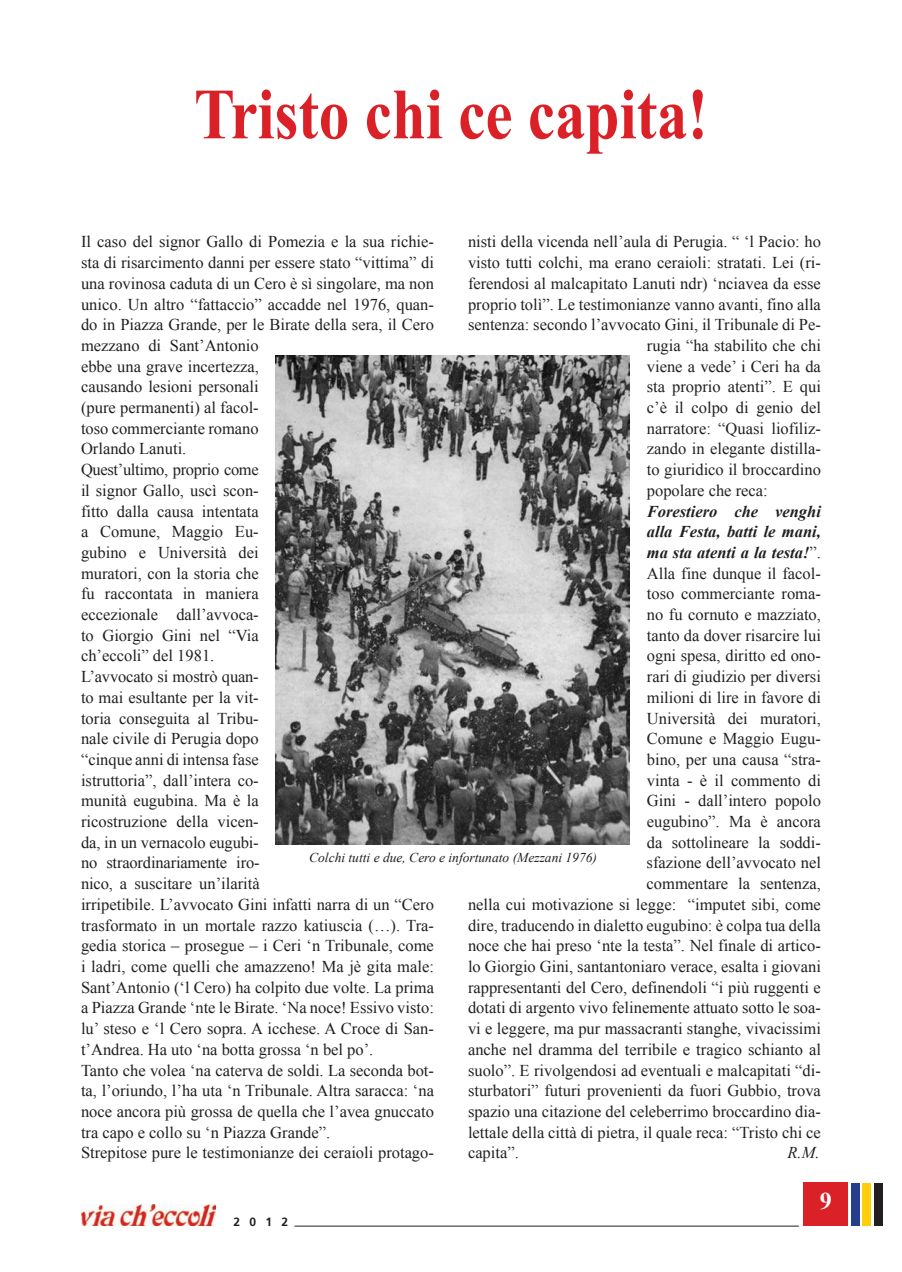
<style>
.page{position:relative;width:902px;height:1272px;background:#fff}
.page>*{position:absolute;margin:0;border:0;box-sizing:border-box;transform-origin:0 0}
.t1{font:700 72px "Times New Roman";color:#da2128;scale:.85 1}
.t2{font:16.5px/20.7px "Times New Roman";color:#231f20}
.t3{font:italic 700 16.5px "Times New Roman";color:#231f20}
.t4{font:italic 16.5px "Times New Roman";color:#231f20}
.t5{font:italic 13.5px "Times New Roman";color:#231f20}
.t6{font:700 12px "Frutiger";color:#231f20}
.s1{font-weight:400;font-style:normal}
</style>
<div class="page">
<img style="left:81px;top:1205px;width:134px;height:21px">
<hr style="left:294px;top:1226px;width:505px;height:1px;background:#231f20">
<div style="left:803px;top:1183px;width:45px;height:43px;background:#da2128"></div>
<div style="left:851px;top:1183px;width:9px;height:42px;background:#253f8e"></div>
<div style="left:863px;top:1183px;width:8px;height:42px;background:#fece08"></div>
<div style="left:874px;top:1183px;width:9px;height:42px;background:#231f20"></div>
<img style="left:276px;top:356px;width:354px;height:489px">
<h1 class="t1" style="left:194px;top:64px;width:606px">Tristo chi ce capita!</h1>
<p class="t2" style="left:81px;top:231px;width:354px">Il caso del signor Gallo di Pomezia e la sua richie&shy;sta di risarcimento danni per essere stato “vittima” di una rovinosa caduta di un Cero è sì singolare, ma non unico. Un altro “fattaccio” accadde nel 1976, quan&shy;do in Piazza Grande, per le Birate della sera, il Cero mezzano di Sant’Antonio<br>ebbe una grave incertezza,<br>causando lesioni personali<br>(pure permanenti) al facol-<br>toso commerciante romano<br>Orlando Lanuti.<br>Quest’ultimo, proprio come<br>il signor Gallo, uscì scon-<br>fitto dalla causa intentata<br>a Comune, Maggio Eu-<br>gubino e Università dei<br>muratori, con la storia che<br>fu raccontata in maniera<br>eccezionale dall’avvoca-<br>to Giorgio Gini nel “Via<br>ch’eccoli” del 1981.<br>L’avvocato si mostrò quan-<br>to mai esultante per la vit-<br>toria conseguita al Tribu-<br>nale civile di Perugia dopo<br>“cinque anni di intensa fase<br>istruttoria”, dall’intera co-<br>munità eugubina. Ma è la<br>ricostruzione della vicen-<br>da, in un vernacolo eugubi-<br>no straordinariamente iro-<br>nico, a suscitare un’ilarità<br>irripetibile. L’avvocato Gini infatti narra di un “Cero trasformato in un mortale razzo katiuscia (…). Tra&shy;gedia storica – prosegue – i Ceri ‘n Tribunale, come i ladri, come quelli che amazzeno! Ma jè gita male:<br>Sant’Antonio (‘l Cero) ha colpito due volte. La prima a Piazza Grande ‘nte le Birate. ‘Na noce! Essivo visto: lu’ steso e ‘l Cero sopra. A icchese. A Croce di San&shy;t’Andrea. Ha uto ‘na botta grossa ‘n bel po’.<br>Tanto che volea ‘na caterva de soldi. La seconda bot&shy;ta, l’oriundo, l’ha uta ‘n Tribunale. Altra saracca: ‘na noce ancora più grossa de quella che l’avea gnuccato tra capo e collo su ‘n Piazza Grande”.<br>Strepitose pure le testimonianze dei ceraioli protago-</p>
<p class="t2" style="left:468px;top:231px;width:354px">nisti della vicenda nell’aula di Perugia. “ ‘l Pacio: ho</p>
<p class="t2" style="left:468px;top:252px;width:354px">visto tutti colchi, ma erano ceraioli: stratati. Lei (ri-</p>
<p class="t2" style="left:468px;top:273px;width:354px">ferendosi al malcapitato Lanuti ndr) ‘nciavea da esse</p>
<p class="t2" style="left:468px;top:293px;width:354px">proprio tolì”. Le testimonianze vanno avanti, fino alla</p>
<p class="t2" style="left:468px;top:314px;width:354px">sentenza: secondo l’avvocato Gini, il Tribunale di Pe-</p>
<p class="t2" style="left:647px;top:335px;width:176px">rugia “ha stabilito che chi</p>
<p class="t2" style="left:647px;top:355px;width:176px">viene a vede’ i Ceri ha da</p>
<p class="t2" style="left:647px;top:376px;width:176px">sta proprio atenti”. E qui</p>
<p class="t2" style="left:647px;top:397px;width:176px">c’è il colpo di genio del</p>
<p class="t2" style="left:647px;top:418px;width:176px">narratore: “Quasi liofiliz-</p>
<p class="t2" style="left:647px;top:438px;width:176px">zando in elegante distilla-</p>
<p class="t2" style="left:647px;top:459px;width:176px">to giuridico il broccardino</p>
<p class="t2" style="left:647px;top:480px;width:122px">popolare che reca:</p>
<p class="t3" style="left:647px;top:499px;width:176px">Forestiero che venghi</p>
<p class="t3" style="left:647px;top:520px;width:176px">alla Festa, batti le mani,</p>
<p class="t3" style="left:647px;top:541px;width:176px">ma sta atenti a la testa!<span class="s1">”.</span></p>
<p class="t2" style="left:647px;top:562px;width:176px">Alla fine dunque il facol-</p>
<p class="t2" style="left:647px;top:583px;width:176px">toso commerciante roma-</p>
<p class="t2" style="left:647px;top:604px;width:176px">no fu cornuto e mazziato,</p>
<p class="t2" style="left:647px;top:625px;width:176px">tanto da dover risarcire lui</p>
<p class="t2" style="left:647px;top:645px;width:176px">ogni spesa, diritto ed ono-</p>
<p class="t2" style="left:647px;top:666px;width:176px">rari di giudizio per diversi</p>
<p class="t2" style="left:647px;top:687px;width:176px">milioni di lire in favore di</p>
<p class="t2" style="left:647px;top:707px;width:176px">Università dei muratori,</p>
<p class="t2" style="left:647px;top:728px;width:176px">Comune e Maggio Eugu-</p>
<p class="t2" style="left:647px;top:749px;width:176px">bino, per una causa “stra-</p>
<p class="t2" style="left:647px;top:769px;width:176px">vinta - è il commento di</p>
<p class="t2" style="left:647px;top:790px;width:176px">Gini - dall’intero popolo</p>
<p class="t2" style="left:647px;top:811px;width:176px">eugubino”. Ma è ancora</p>
<p class="t2" style="left:647px;top:832px;width:176px">da sottolineare la soddi-</p>
<p class="t2" style="left:647px;top:852px;width:176px">sfazione dell’avvocato nel</p>
<p class="t2" style="left:647px;top:873px;width:176px">commentare la sentenza,</p>
<p class="t2" style="left:468px;top:894px;width:354px">nella cui motivazione si legge: “imputet sibi, come</p>
<p class="t2" style="left:468px;top:914px;width:354px">dire, traducendo in dialetto eugubino: è colpa tua della</p>
<p class="t2" style="left:468px;top:935px;width:354px">noce che hai preso ‘nte la testa”. Nel finale di artico-</p>
<p class="t2" style="left:468px;top:956px;width:354px">lo Giorgio Gini, santantoniaro verace, esalta i giovani</p>
<p class="t2" style="left:468px;top:976px;width:354px">rappresentanti del Cero, definendoli “i più ruggenti e</p>
<p class="t2" style="left:468px;top:997px;width:354px">dotati di argento vivo felinemente attuato sotto le soa-</p>
<p class="t2" style="left:468px;top:1018px;width:354px">vi e leggere, ma pur massacranti stanghe, vivacissimi</p>
<p class="t2" style="left:468px;top:1039px;width:354px">anche nel dramma del terribile e tragico schianto al</p>
<p class="t2" style="left:468px;top:1059px;width:354px">suolo”. E rivolgendosi ad eventuali e malcapitati “di-</p>
<p class="t2" style="left:468px;top:1080px;width:354px">sturbatori” futuri provenienti da fuori Gubbio, trova</p>
<p class="t2" style="left:468px;top:1101px;width:354px">spazio una citazione del celeberrimo broccardino dia-</p>
<p class="t2" style="left:468px;top:1121px;width:354px">lettale della città di pietra, il quale reca: “Tristo chi ce</p>
<p class="t2" style="left:468px;top:1142px;width:52px">capita”.</p>
<p class="t4" style="left:787px;top:1141px;width:34px">R.M.</p>
<p class="t5" style="left:309px;top:848px;width:289px">Colchi tutti e due, Cero e infortunato (Mezzani 1976)</p>
<p class="t6" style="left:233px;top:1215px;width:56px">2012</p>
</div>
